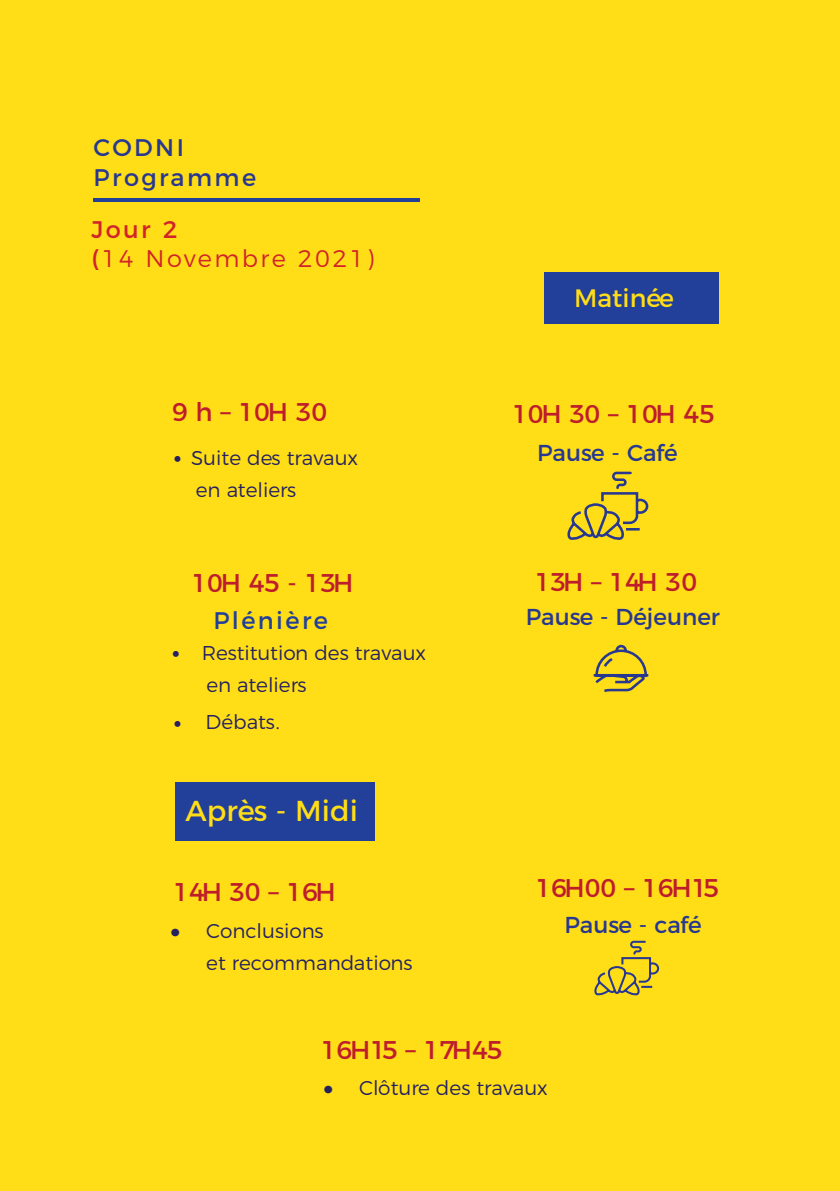
<style>
.page{position:relative;width:840px;height:1191px;background:#fff}
.page>*{position:absolute;margin:0;border:0;box-sizing:border-box;transform-origin:0 0}
.t1{font:28.8px "Montserrat";color:#ffdd17}
.t2{font:25.6px "Montserrat";color:#be1d2c}
.t3{font:25.6px "Montserrat";letter-spacing:-.02em;color:#be1d2c}
.t4{font:25.2px "Montserrat";color:#ffdd17}
.t5{font:300 24px "Montserrat";letter-spacing:.1em;color:#d1232a}
.t6{font:24px "Montserrat";letter-spacing:.1em;color:#283890}
.t7{font:24px "Montserrat";letter-spacing:.1em;color:#223f99}
.t8{font:24px "Montserrat";color:#d1232a}
.t9{font:23px "Montserrat";color:#283890}
.t10{font:300 20px/32px "Montserrat";color:#252161}
.s1{font-weight:400}
.s2{font-family:"Lato"}
.s3{font-family:"Lato";font-weight:700;font-size:18px}
</style>
<div class="page">
<div style="left:0;top:0;width:839px;height:1191px;background:#ffde17"></div>
<div style="left:543px;top:272px;width:175px;height:51px;background:#223f99"></div>
<svg style="left:567px;top:471px;width:82px;height:221px"></svg>
<svg style="left:594px;top:940px;width:65px;height:56px"></svg>
<div style="left:175px;top:782px;width:199px;height:59px;background:#223f99"></div>
<hr style="left:94px;top:198px;width:326px;height:4px;background:#223f99">
<p class="t6" style="left:94px;top:128px;width:92px">CODNI</p>
<p class="t6" style="left:94px;top:158px;width:164px">Programme</p>
<p class="t8" style="left:91px;top:210px;width:88px">Jour 2</p>
<p class="t5" style="left:91px;top:240px;width:284px"><span class="s1">(</span>14 Novembre 2021)</p>
<p class="t2" style="left:172px;top:391px;width:157px">9 h – 10H 30</p>
<p class="t10" style="left:196px;top:440px;width:164px;text-indent:-24px"><span class="s2">•</span> Suite des travaux en ateliers</p>
<p class="t2" style="left:191px;top:562px;width:163px">10H 45 - 13H</p>
<p class="t7" style="left:213px;top:601px;width:116px">Plénière</p>
<p class="t10" style="left:206px;top:635px;width:221px;text-indent:-36px"><span class="s2">•</span> Restitution des travaux en ateliers</p>
<p class="t10" style="left:172px;top:704px;width:109px"><span class="s2">•</span> Débats.</p>
<h1 class="t1" style="left:185px;top:788px;width:174px">Après - Midi</h1>
<p class="t4" style="left:574px;top:278px;width:101px">Matinée</p>
<p class="t2" style="left:512px;top:393px;width:204px">10H 30 – 10H 45</p>
<p class="t9" style="left:537px;top:435px;width:142px">Pause - Café</p>
<p class="t2" style="left:534px;top:561px;width:164px">13H – 14H 30</p>
<p class="t9" style="left:525px;top:599px;width:196px">Pause - Déjeuner</p>
<p class="t2" style="left:173px;top:871px;width:164px">14H 30 – 16H</p>
<p class="t2" style="left:535px;top:867px;width:185px">16H00 – 16H15</p>
<p class="t9" style="left:564px;top:906px;width:139px">Pause - café</p>
<p class="t10" style="left:206px;top:913px;width:208px;text-indent:-36px"><span class="s3">•</span> Conclusions<br>et recommandations</p>
<p class="t3" style="left:320px;top:1029px;width:183px">16H15 – 17H45</p>
<p class="t10" style="left:323px;top:1069px;width:226px"><span class="s3">•</span> Clôture des travaux</p>
</div>
